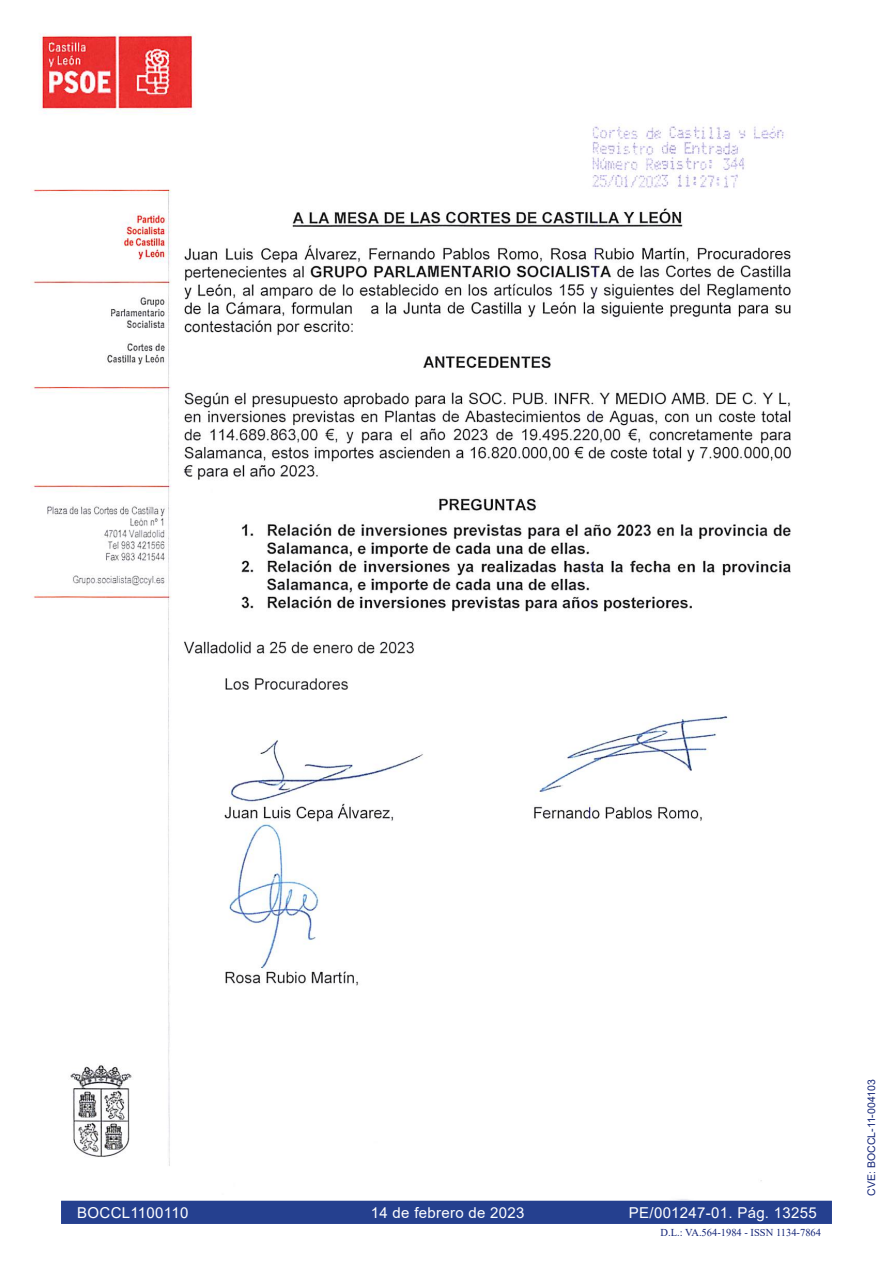
<style>
.page{position:relative;width:893px;height:1263px;background:#fff}
.page>*{position:absolute;margin:0;border:0;box-sizing:border-box;transform-origin:0 0}
.E_CVE{font:15px "Arial";letter-spacing:.02em;color:#fff}
.t1{font:10.5px "Times New Roman";color:#132477}
.t2{font:10.5px "Arial";color:#132477}
</style>
<div class="page">
<div style="left:60px;top:1200px;width:773px;height:25px;background:#25408f"></div>
<div style="left:60px;top:1199px;width:773px;height:26px;border:2px solid #fff"></div>
<img style="left:31px;top:33px;width:802px;height:1167px">
<p class="E_CVE" style="left:77px;top:1202px;width:113px">BOCCL1100110</p>
<p class="E_CVE" style="left:371px;top:1202px;width:155px">14 de febrero de 2023</p>
<p class="E_CVE" style="left:629px;top:1202px;width:189px">PE/001247-01. Pág. 13255</p>
<p class="t1" style="left:661px;top:1225px;width:162px">D.L.: VA.564-1984 - ISSN 1134-7864</p>
<p class="t2" style="left:864px;top:1195px;width:118px;rotate:-90deg">CVE: BOCCL-11-004103</p>
</div>
